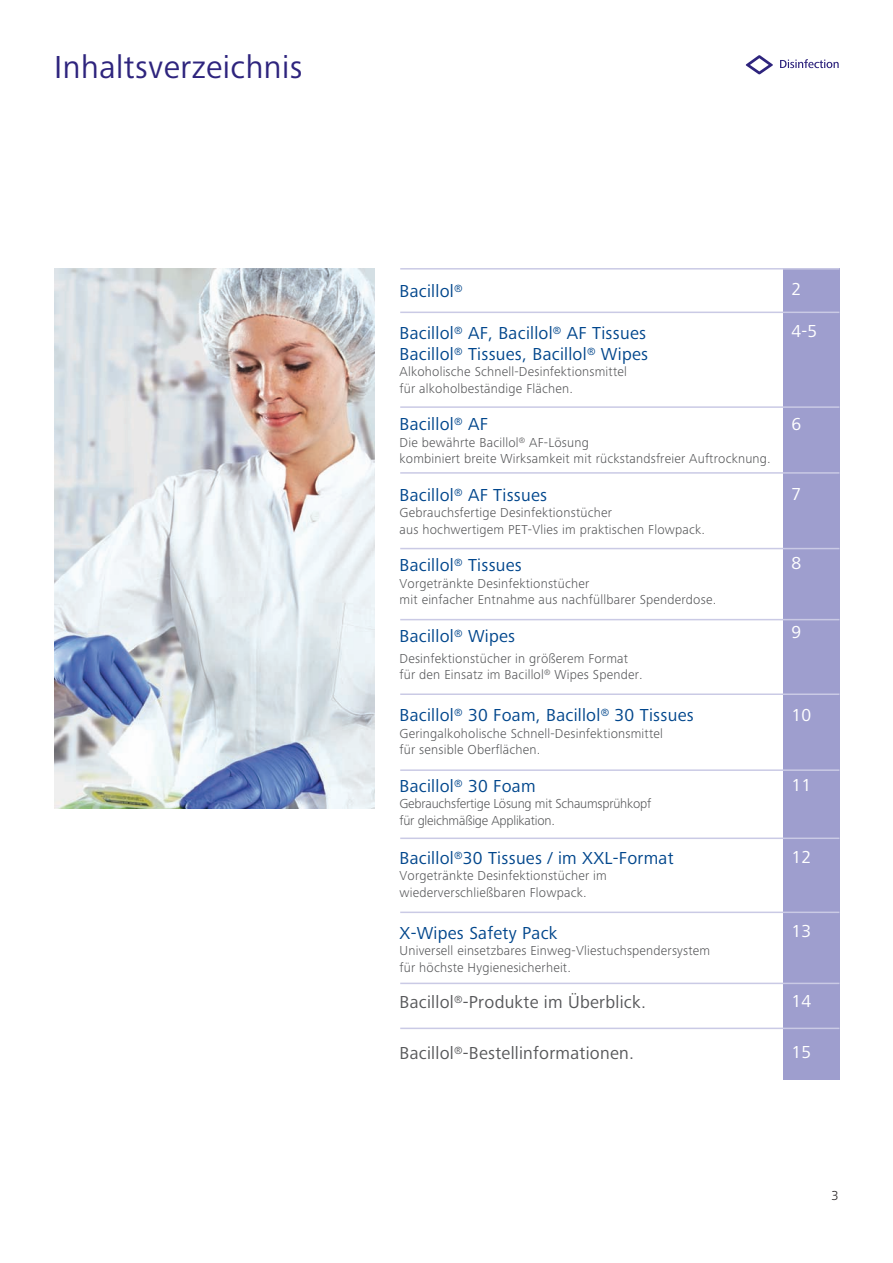
<style>
.page{position:relative;width:893px;height:1263px;background:#fff}
.page>*{position:absolute;margin:0;border:0;box-sizing:border-box;transform-origin:0 0}
.t1{font:33px "Frutiger Next LTW1 G";letter-spacing:.015em;color:#2e247d}
.t2{font:18px/21px "Frutiger Next LTW1 G";letter-spacing:.015em;color:#01468c}
.t3{font:18px "Frutiger Next LTW1 G";letter-spacing:.015em;color:#57585a}
.t4{font:18px "Frutiger Next LTW1 G";letter-spacing:.015em;color:#fff}
.t5{font:300 13.5px/16.5px "Frutiger Next LTW1 G";letter-spacing:.015em;color:#57585a}
.t6{font:300 13.5px/16.5px "Frutiger Next LTW1 G";letter-spacing:-.015em;color:#57585a}
.t7{font:300 13.5px "Frutiger Next LTW1 G";color:#231f20}
.s1{font-size:21px;color:#fff}
</style>
<div class="page">
<div style="left:784px;top:268px;width:56px;height:812px;background:#9e9ece"></div>
<img style="left:54px;top:269px;width:321px;height:540px">
<svg style="left:746px;top:55px;width:27px;height:19px"></svg>
<svg style="left:780px;top:59px;width:59px;height:9px"></svg>
<hr style="left:400px;top:268px;width:439px;height:2px;background:#cacae5">
<hr style="left:400px;top:312px;width:439px;height:1px;background:#cacae5">
<hr style="left:400px;top:406px;width:439px;height:2px;background:#cacae5">
<hr style="left:400px;top:983px;width:439px;height:1px;background:#cacae5">
<hr style="left:400px;top:472px;width:439px;height:2px;background:#cacae5">
<hr style="left:400px;top:548px;width:439px;height:1px;background:#cacae5">
<hr style="left:400px;top:619px;width:439px;height:1px;background:#cacae5">
<hr style="left:400px;top:693px;width:439px;height:2px;background:#cacae5">
<hr style="left:400px;top:837px;width:439px;height:2px;background:#cacae5">
<hr style="left:400px;top:769px;width:439px;height:2px;background:#cacae5">
<hr style="left:400px;top:911px;width:439px;height:2px;background:#cacae5">
<hr style="left:400px;top:1027px;width:439px;height:2px;background:#cacae5">
<h1 class="t1" style="left:54px;top:56px;width:250px">Inhaltsverzeichnis</h1>
<h2 class="t2" style="left:400px;top:282px;width:65px">Bacillol<sup>®</sup></h2>
<h2 class="t2" style="left:400px;top:324px;width:250px">Bacillol<sup>®</sup> AF, Bacillol<sup>®</sup> AF Tissues<br>Bacillol<sup>®</sup> Tissues, Bacillol<sup>®</sup> Wipes</h2>
<p class="t5" style="left:400px;top:365px;width:229px">Alkoholische Schnell-Desinfektionsmittel für alkoholbeständige Flächen.</p>
<h2 class="t2" style="left:400px;top:416px;width:90px">Bacillol<sup>®</sup> AF</h2>
<p class="t5" style="left:400px;top:435px;width:373px">Die bewährte Bacillol<sup>®</sup> AF-Lösung<br>kombiniert breite Wirksamkeit mit rückstandsfreier Auftrocknung.</p>
<h2 class="t2" style="left:400px;top:486px;width:149px">Bacillol<sup>®</sup> AF Tissues</h2>
<p class="t5" style="left:400px;top:506px;width:307px">Gebrauchsfertige Desinfektionstücher<br>aus hochwertigem PET-Vlies im praktischen Flowpack.</p>
<h2 class="t2" style="left:400px;top:557px;width:124px">Bacillol<sup>®</sup> Tissues</h2>
<p class="t5" style="left:400px;top:576px;width:318px">Vorgetränkte Desinfektionstücher<br>mit einfacher Entnahme aus nachfüllbarer Spenderdose.</p>
<h2 class="t2" style="left:400px;top:627px;width:117px">Bacillol<sup>®</sup> Wipes</h2>
<p class="t5" style="left:400px;top:651px;width:256px">Desinfektionstücher in größerem Format<br>für den Einsatz im Bacillol<sup>®</sup> Wipes Spender.<span class="s1">9</span></p>
<h2 class="t2" style="left:400px;top:707px;width:296px">Bacillol<sup>®</sup> 30 Foam, Bacillol<sup>®</sup> 30 Tissues</h2>
<p class="t5" style="left:400px;top:726px;width:265px">Geringalkoholische Schnell-Desinfektionsmittel für sensible Oberflächen.</p>
<h2 class="t2" style="left:400px;top:777px;width:138px">Bacillol<sup>®</sup> 30 Foam</h2>
<p class="t6" style="left:400px;top:797px;width:253px">Gebrauchsfertige Lösung mit Schaumsprühkopf für gleichmäßige Applikation.</p>
<h2 class="t2" style="left:400px;top:849px;width:276px">Bacillol<sup>®</sup>30 Tissues / im XXL-Format</h2>
<p class="t5" style="left:400px;top:869px;width:209px">Vorgetränkte Desinfektionstücher im wiederverschließbaren Flowpack.</p>
<h2 class="t2" style="left:400px;top:924px;width:159px">X-Wipes Safety Pack</h2>
<p class="t5" style="left:400px;top:944px;width:312px">Universell einsetzbares Einweg-Vliestuchspendersystem für höchste Hygienesicherheit.</p>
<h2 class="t3" style="left:400px;top:996px;width:248px">Bacillol<sup>®</sup>-Produkte im Überblick.</h2>
<h2 class="t3" style="left:400px;top:1047px;width:236px">Bacillol<sup>®</sup>-Bestellinformationen.</h2>
<h2 class="t4" style="left:791px;top:283px;width:11px">2</h2>
<h2 class="t4" style="left:791px;top:325px;width:27px">4-5</h2>
<h2 class="t4" style="left:791px;top:418px;width:11px">6</h2>
<h2 class="t4" style="left:791px;top:488px;width:11px">7</h2>
<h2 class="t4" style="left:791px;top:557px;width:11px">8</h2>
<h2 class="t4" style="left:791px;top:626px;width:11px">9</h2>
<h2 class="t4" style="left:791px;top:709px;width:21px">10</h2>
<h2 class="t4" style="left:791px;top:779px;width:21px">11</h2>
<h2 class="t4" style="left:791px;top:851px;width:21px">12</h2>
<h2 class="t4" style="left:791px;top:925px;width:21px">13</h2>
<h2 class="t4" style="left:791px;top:995px;width:21px">14</h2>
<h2 class="t4" style="left:791px;top:1046px;width:21px">15</h2>
<p class="t7" style="left:832px;top:1191px;width:9px">3</p>
</div>
